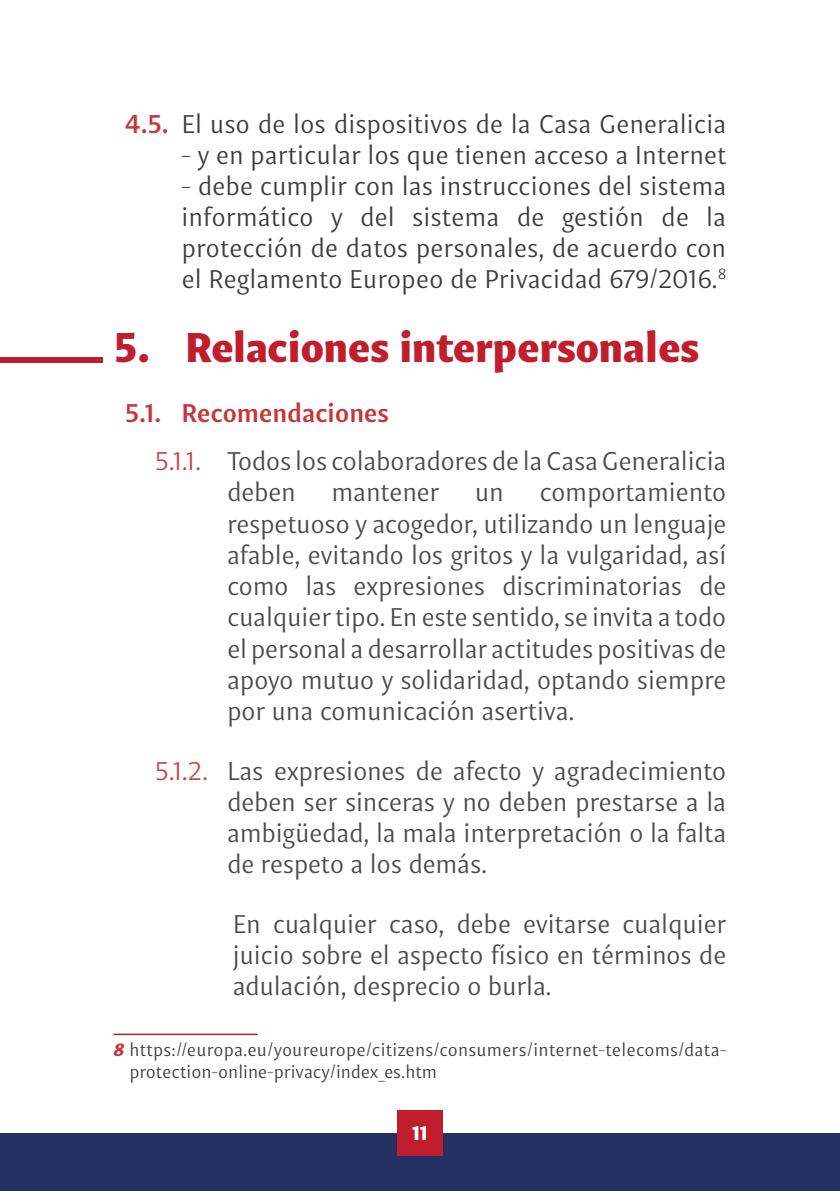
<style>
.page{position:relative;width:840px;height:1191px;background:#fff}
.page>*{position:absolute;margin:0;border:0;box-sizing:border-box;transform-origin:0 0}
.t1{font:900 42px "Indivisa Text Sans";color:#c01e2e}
.t2{font:26px/31.2px "Indivisa Text Sans";letter-spacing:-.015em;color:#4a4a49;text-align:justify}
.t3{font:26px/31px "Indivisa Text Sans";letter-spacing:-.005em;color:#3c3c3b;text-align:justify}
.t4{font:900 20px "Indivisa Text Sans";color:#fff}
.t5{font:18px/21.6px "Indivisa Text Sans";letter-spacing:.005em;color:#3c3c3b}
.s1{font-weight:700;color:#c5383b}
.s2{color:#c84443}
.s3{font-weight:900;font-style:italic;color:#c5383b}
</style>
<div class="page">
<div style="left:0;top:1133px;width:839px;height:58px;background:#242f62"></div>
<div style="left:397px;top:1110px;width:45px;height:46px;background:#c01e2e"></div>
<hr style="left:113px;top:1033px;width:144px;height:2px;background:#c01e2e">
<div style="left:0;top:357px;width:102px;height:5px;background:#c01e2e"></div>
<p class="t3" style="left:125px;top:107px;width:602px"><span class="s1">4.5.</span> El uso de los dispositivos de la Casa Generalicia</p>
<p class="t3" style="left:181px;top:138px;width:546px">- y en particular los que tienen acceso a Internet</p>
<p class="t3" style="left:181px;top:169px;width:546px">- debe cumplir con las instrucciones del sistema informático y del sistema de gestión de la protección de datos personales, de acuerdo con el Reglamento Europeo de Privacidad 679/2016.<sup>8</sup></p>
<h1 class="t1" style="left:113px;top:311px;width:587px">5. Relaciones interpersonales</h1>
<p class="t2" style="left:155px;top:387px;width:572px;line-height:48.2px;text-indent:-30px"><span class="s1">5.1. Recomendaciones<br></span><span class="s2">5.1.1.</span> Todos los colaboradores de la Casa Generalicia</p>
<p class="t2" style="left:227px;top:475px;width:71px">deben</p>
<p class="t2" style="left:331px;top:475px;width:109px">mantener</p>
<p class="t2" style="left:474px;top:475px;width:31px">un</p>
<p class="t2" style="left:227px;top:475px;width:500px;text-indent:312px">comportamiento respetuoso y acogedor, utilizando un lenguaje afable, evitando los gritos y la vulgaridad, así como las expresiones discriminatorias de cualquier tipo. En este sentido, se invita a todo el personal a desarrollar actitudes positivas de apoyo mutuo y solidaridad, optando siempre por una comunicación asertiva.</p>
<p class="t2" style="left:227px;top:753px;width:500px;text-indent:-72px"><span class="s2">5.1.2.</span> Las expresiones de afecto y agradecimiento deben ser sinceras y no deben prestarse a la ambigüedad, la mala interpretación o la falta de respeto a los demás.</p>
<p class="t2" style="left:232px;top:906px;width:495px">En cualquier caso, debe evitarse cualquier juicio sobre el aspecto físico en términos de adulación, desprecio o burla.</p>
<p class="t5" style="left:129px;top:1037px;width:598px;text-indent:-16px"><span class="s3">8</span> https://europa.eu/youreurope/citizens/consumers/internet-telecoms/data&shy;protection-online-privacy/index_es.htm</p>
<p class="t4" style="left:412px;top:1115px;width:17px">11</p>
</div>
